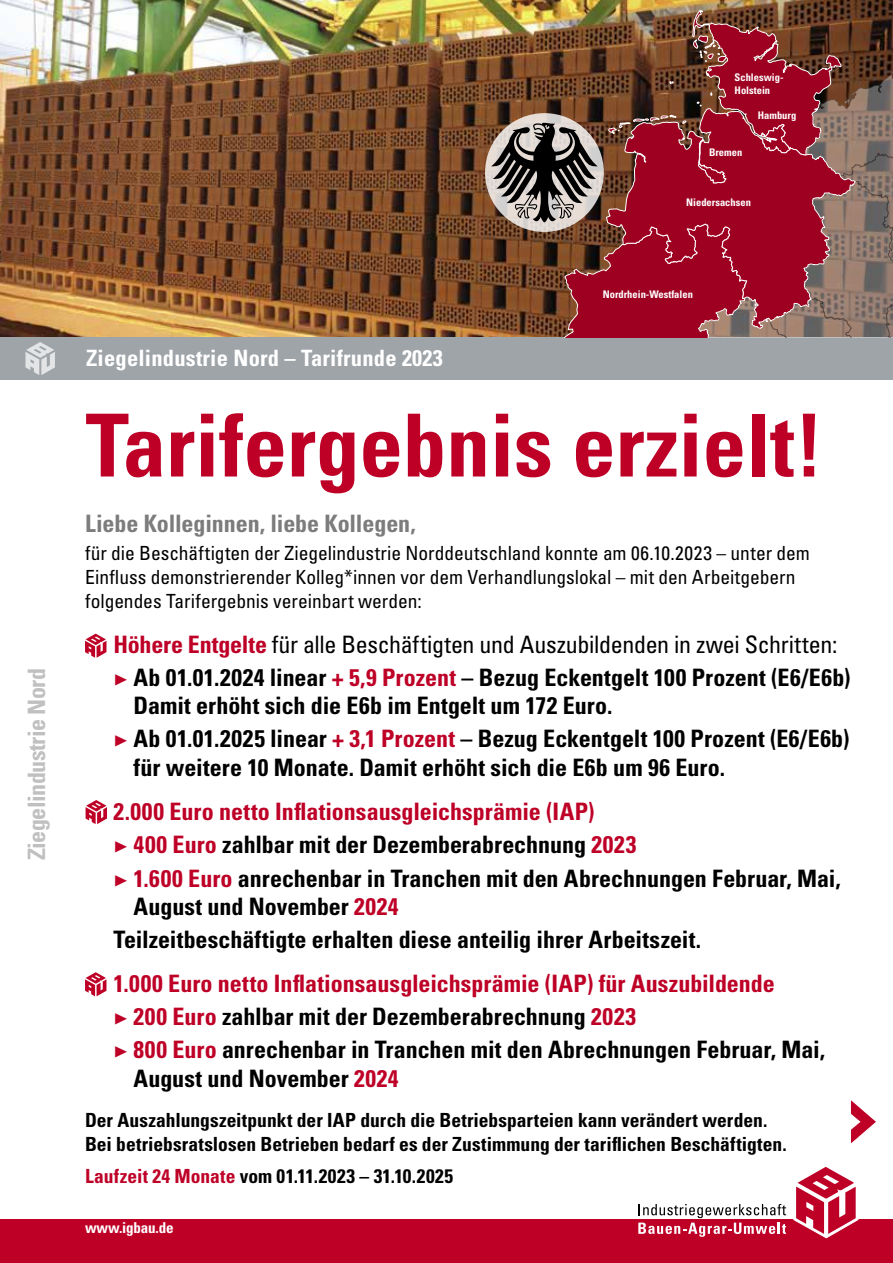
<style>
.page{position:relative;width:893px;height:1263px;background:#fff}
.page>*{position:absolute;margin:0;border:0;box-sizing:border-box;transform-origin:0 0}
.t1{font:700 condensed 87px "Univers";color:#be0027}
.t2{font:700 condensed 24px/33px "Univers";color:#000}
.t3{font:condensed 24px/33px "Univers";letter-spacing:-.01em;color:#000}
.t4{font:700 condensed 24px "Univers";letter-spacing:-.005em;color:#7c7c7c}
.t5{font:700 condensed 24px "Univers";letter-spacing:-.02em;color:#c0c0c0}
.t6{font:700 condensed 22.5px "Univers";letter-spacing:.01em;color:#fff}
.t7{font:condensed 19.5px/24px "Univers";letter-spacing:-.005em;color:#000}
.t8{font:700 condensed 19.5px/24px "Univers";color:#000}
.t9{font:700 condensed 15px "Univers";letter-spacing:-.01em;color:#fff}
.t10{font:700 condensed 10.5px/13.5px "Univers";color:#fff}
.s1{font-weight:700;color:#be0027}
.s2{font-family:"Minion Pro";font-stretch:normal;color:#be0027}
.s3{font-weight:700}
.s4{font-family:"Minion Pro";font-weight:400;font-stretch:normal;color:#be0027}
.s5{color:#be0027}
</style>
<div class="page">
<img style="left:0;top:0;width:893px;height:337px">
<div style="left:0;top:1219px;width:893px;height:44px;background:#be0027"></div>
<svg style="left:794px;top:1166px;width:64px;height:72px"></svg>
<svg style="left:638px;top:1204px;width:148px;height:33px"></svg>
<div style="left:0;top:337px;width:893px;height:42px;background:#9fa4a9"></div>
<svg style="left:25px;top:342px;width:30px;height:33px"></svg>
<img style="left:491px;top:10px;width:402px;height:327px">
<svg style="left:605px;top:107px;width:251px;height:222px;background:#9a2336"></svg>
<svg style="left:850px;top:1100px;width:26px;height:44px"></svg>
<svg style="left:85px;top:634px;width:21px;height:24px"></svg>
<svg style="left:86px;top:800px;width:21px;height:24px"></svg>
<svg style="left:85px;top:972px;width:21px;height:24px"></svg>
<p class="t5" style="left:22px;top:860px;width:194px;rotate:-90deg">Ziegelindustrie Nord</p>
<p class="t10" style="left:735px;top:70px;width:51px">Schleswig-<br>Holstein</p>
<p class="t6" style="left:86px;top:344px;width:358px">Ziegelindustrie Nord – Tarifrunde 2023</p>
<p class="t10" style="left:709px;top:145px;width:35px">Bremen</p>
<p class="t10" style="left:758px;top:108px;width:40px">Hamburg</p>
<p class="t10" style="left:686px;top:195px;width:66px">Niedersachsen</p>
<p class="t10" style="left:603px;top:287px;width:92px">Nordrhein-Westfalen</p>
<h1 class="t1" style="left:86px;top:392px;width:739px">Tarifergebnis erzielt!</h1>
<p class="t4" style="left:85px;top:509px;width:332px">Liebe Kolleginnen, liebe Kollegen,</p>
<p class="t7" style="left:85px;top:541px;width:726px">für die Beschäftigten der Ziegelindustrie Norddeutschland konnte am 06.10.2023 – unter dem<br>Einfluss demonstrierender Kolleg*innen vor dem Verhandlungslokal – mit den Arbeitgebern folgendes Tarifergebnis vereinbart werden:</p>
<p class="t3" style="left:114px;top:627px;width:738px"><span class="s1">Höhere Entgelte</span> für alle Beschäftigten und Auszubildenden in zwei Schritten: <span class="s2">▶</span> <span class="s3">Ab 01.01.2024 linear</span> <span class="s1">+ 5,9 Prozent</span> <span class="s3">– Bezug Eckentgelt 100 Prozent (E6/E6b)</span></p>
<p class="t2" style="left:114px;top:689px;width:737px;text-indent:20px">Damit erhöht sich die E6b im Entgelt um 172 Euro.<br><span class="s4">▶</span> Ab 01.01.2025 linear <span class="s5">+ 3,1 Prozent</span> – Bezug Eckentgelt 100 Prozent (E6/E6b)</p>
<p class="t2" style="left:134px;top:750px;width:593px">für weitere 10 Monate. Damit erhöht sich die E6b um 96 Euro.</p>
<p class="t2" style="left:114px;top:795px;width:729px"><span class="s5">2.000 Euro netto Inflationsausgleichsprämie (IAP)<br></span><span class="s4">▶</span> <span class="s5">400 Euro</span> zahlbar mit der Dezemberabrechnung <span class="s5">2023<br></span><span class="s4">▶</span> <span class="s5">1.600 Euro</span> anrechenbar in Tranchen mit den Abrechnungen Februar, Mai,</p>
<p class="t2" style="left:114px;top:890px;width:589px;text-indent:20px">August und November <span class="s5">2024<br></span>Teilzeitbeschäftigte erhalten diese anteilig ihrer Arbeitszeit.</p>
<p class="t2" style="left:114px;top:967px;width:713px"><span class="s5">1.000 Euro netto Inflationsausgleichsprämie (IAP) für Auszubildende<br></span><span class="s4">▶</span> <span class="s5">200 Euro</span> zahlbar mit der Dezemberabrechnung <span class="s5">2023<br></span><span class="s4">▶</span> <span class="s5">800 Euro</span> anrechenbar in Tranchen mit den Abrechnungen Februar, Mai,</p>
<p class="t2" style="left:133px;top:1061px;width:267px">August und November <span class="s5">2024</span></p>
<p class="t8" style="left:85px;top:1108px;width:703px">Der Auszahlungszeitpunkt der IAP durch die Betriebsparteien kann verändert werden.<br>Bei betriebsratslosen Betrieben bedarf es der Zustimmung der tariflichen Beschäftigten.</p>
<p class="t8" style="left:85px;top:1163px;width:370px"><span class="s5">Laufzeit 24 Monate</span> vom 01.11.2023 – 31.10.2025</p>
<p class="t9" style="left:85px;top:1219px;width:90px">www.igbau.de</p>
</div>
